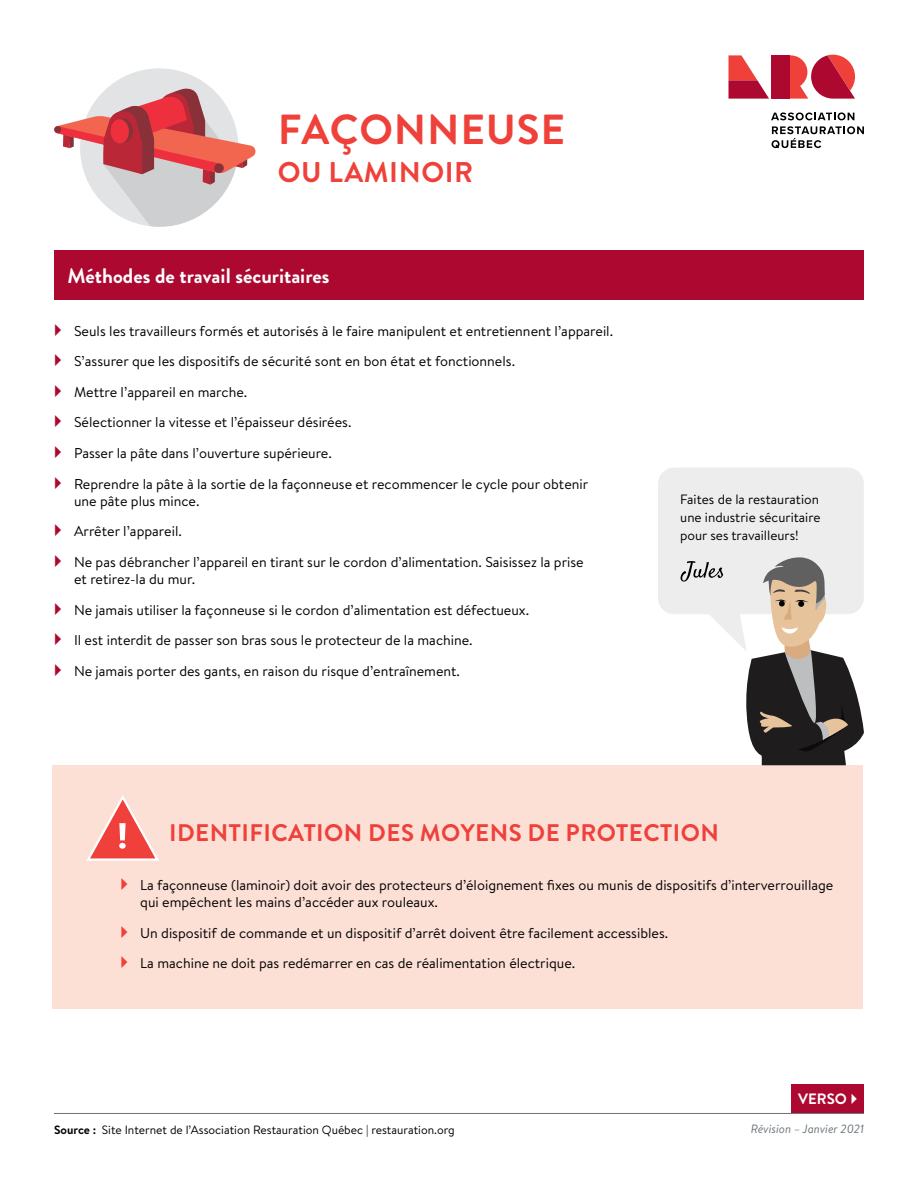
<style>
.page{position:relative;width:918px;height:1188px;background:#fff}
.page>*{position:absolute;margin:0;border:0;box-sizing:border-box;transform-origin:0 0}
.t1{font:700 42px "Brandon Grotesque";letter-spacing:.02em;color:#ef413a}
.t2{font:700 28.5px "Brandon Grotesque";letter-spacing:.02em;color:#ef413a}
.t3{font:700 24px "Brandon Grotesque";letter-spacing:.02em;color:#ef403b}
.t4{font:700 21px "Brandon Grotesque";color:#fff}
.t5{font:700 15px "Brandon Text";color:#fff}
.t6{font:14.25px/30.6px "Brandon Text";color:#000}
.t7{font:13.5px/18px "Brandon Text";color:#000;text-align:justify}
.t8{font:12px "Brandon Text";color:#000}
.t9{font:italic 12px "Brandon Text";color:#6b7579}
.s1{font-weight:700}
</style>
<div class="page">
<svg style="left:771px;top:112px;width:83px;height:8px"></svg>
<svg style="left:772px;top:126px;width:92px;height:22px"></svg>
<svg style="left:789px;top:55px;width:66px;height:44px"></svg>
<div style="left:771px;top:55px;width:18px;height:44px;background:#ad0830"></div>
<svg style="left:729px;top:55px;width:40px;height:44px"></svg>
<div style="left:54px;top:251px;width:810px;height:49px;background:#ac0830"></div>
<div style="left:53px;top:765px;width:810px;height:243px;background:#fce0d6"></div>
<svg style="left:86px;top:795px;width:73px;height:66px"></svg>
<div style="left:80px;top:68px;width:158px;height:159px;background:#e2e3e4;border-radius:79px"></div>
<svg style="left:54px;top:88px;width:201px;height:139px"></svg>
<div style="left:110px;top:119px;width:19px;height:25px;background:#ee303e;border-radius:50%"></div>
<div style="left:792px;top:1084px;width:72px;height:29px;background:#ac0830"></div>
<div style="left:658px;top:468px;width:206px;height:146px;background:#ededee;border-radius:16px"></div>
<svg style="left:681px;top:557px;width:183px;height:208px"></svg>
<hr style="left:54px;top:1113px;width:810px;height:1px;background:#6b7579">
<h1 class="t1" style="left:278px;top:101px;width:289px">FAÇONNEUSE</h1>
<h2 class="t2" style="left:278px;top:152px;width:197px">OU LAMINOIR</h2>
<h3 class="t4" style="left:67px;top:261px;width:263px">Méthodes de travail sécuritaires</h3>
<p class="t6" style="left:74px;top:315px;width:541px">Seuls les travailleurs formés et autorisés à le faire manipulent et entretiennent l’appareil.<br>S’assurer que les dispositifs de sécurité sont en bon état et fonctionnels.<br>Mettre l’appareil en marche.<br>Sélectionner la vitesse et l’épaisseur désirées.<br>Passer la pâte dans l’ouverture supérieure.<br>Reprendre la pâte à la sortie de la façonneuse et recommencer le cycle pour obtenir</p>
<p class="t6" style="left:74px;top:485px;width:511px">une pâte plus mince.<br>Arrêter l’appareil.<br>Ne pas débrancher l’appareil en tirant sur le cordon d’alimentation. Saisissez la prise</p>
<p class="t6" style="left:74px;top:563px;width:457px">et retirez-la du mur.<br>Ne jamais utiliser la façonneuse si le cordon d’alimentation est défectueux.<br>Il est interdit de passer son bras sous le protecteur de la machine.<br>Ne jamais porter des gants, en raison du risque d’entraînement.</p>
<p class="t7" style="left:680px;top:490px;width:142px">Faites de la restauration une industrie sécuritaire pour ses travailleurs!</p>
<h3 class="t3" style="left:169px;top:816px;width:551px">IDENTIFICATION DES MOYENS DE PROTECTION</h3>
<p class="t6" style="left:140px;top:876px;width:695px;line-height:17.1px">La façonneuse (laminoir) doit avoir des protecteurs d’éloignement fixes ou munis de dispositifs d’interverrouillage qui empêchent les mains d’accéder aux rouleaux.</p>
<p class="t6" style="left:140px;top:917px;width:530px">Un dispositif de commande et un dispositif d’arrêt doivent être facilement accessibles.<br>La machine ne doit pas redémarrer en cas de réalimentation électrique.</p>
<p class="t5" style="left:798px;top:1089px;width:50px">VERSO</p>
<p class="t8" style="left:54px;top:1122px;width:402px"><span class="s1">Source :</span> Site Internet de l’Association Restauration Québec | restauration.org</p>
<p class="t9" style="left:751px;top:1120px;width:115px">Révision – Janvier 2021</p>
</div>
